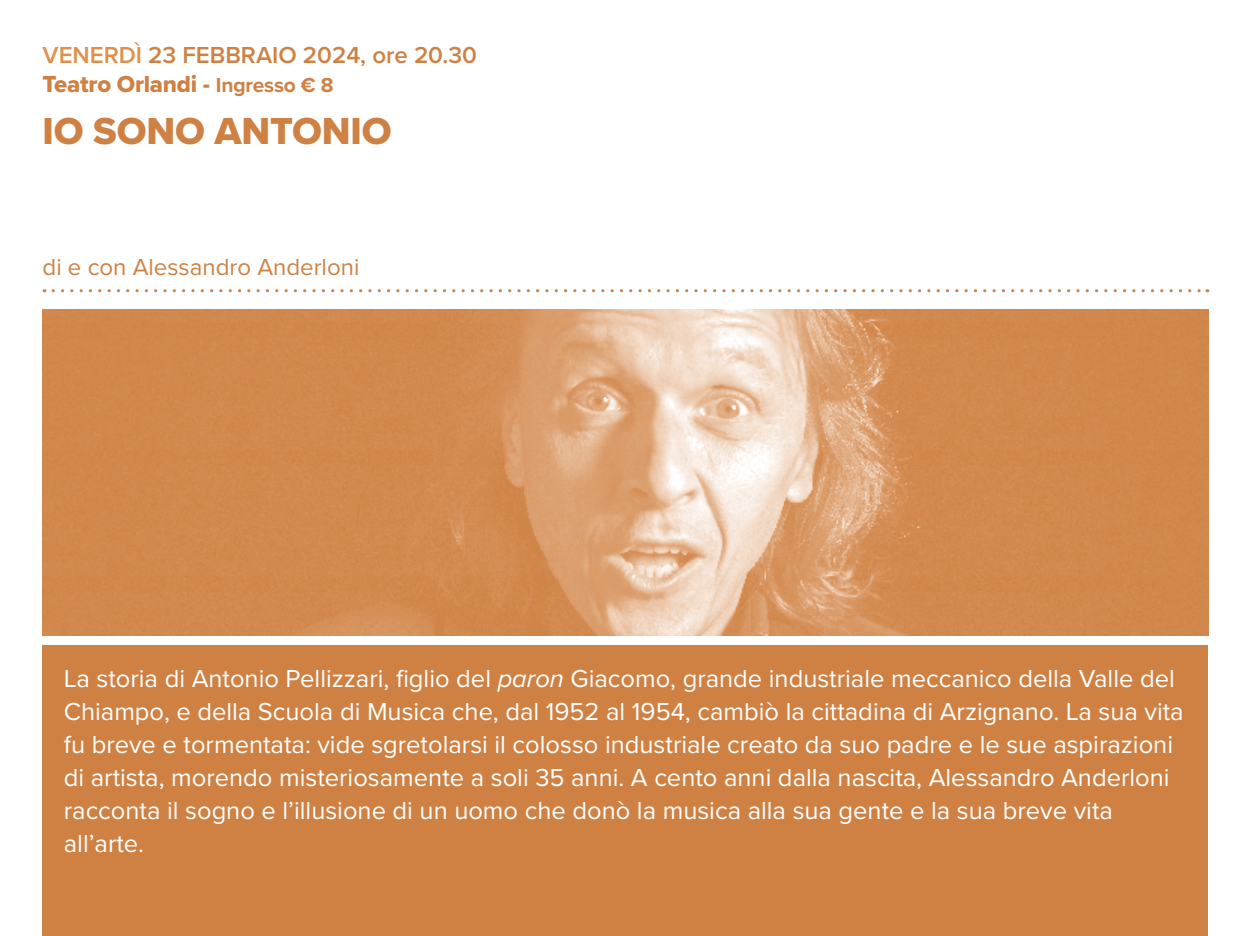
<style>
.page{position:relative;width:1251px;height:936px;background:#fff}
.page>*{position:absolute;margin:0;border:0;box-sizing:border-box;transform-origin:0 0}
.t1{font:39px "Proxima Nova Extrabld";letter-spacing:-.005em;color:#cf8143}
.t2{font:25.5px/33px "Proxima Nova";color:#fff}
.t3{font:600 24px "Proxima Nova";color:#cf8143}
.t4{font:24px "Proxima Nova";color:#cf8143}
.t5{font:24px "Proxima Nova Extrabld";letter-spacing:-.01em;color:#cf8143}
.s1{color:#e09049}
.s2{font-family:"Proxima Nova";font-weight:700;font-size:21px}
.s3{font-style:italic}
</style>
<div class="page">
<div style="left:43px;top:646px;width:1165px;height:289px;background:#cf8143"></div>
<svg style="left:53px;top:289px;width:1154px;height:3px"></svg>
<img style="left:43px;top:309px;width:1165px;height:326px">
<p class="t3" style="left:43px;top:37px;width:436px"><span class="s1">VENERDÌ</span> 23 FEBBRAIO 2024, ore 20.30</p>
<p class="t5" style="left:43px;top:66px;width:292px">Teatro Orlandi - <span class="s2">Ingresso € 8</span></p>
<h1 class="t1" style="left:43px;top:102px;width:350px">IO SONO ANTONIO</h1>
<p class="t4" style="left:43px;top:249px;width:318px">di e con Alessandro Anderloni</p>
<p class="t2" style="left:64px;top:660px;width:1121px">La storia di Antonio Pellizzari, figlio del <span class="s3">paron</span> Giacomo, grande industriale meccanico della Valle del Chiampo, e della Scuola di Musica che, dal 1952 al 1954, cambiò la cittadina di Arzignano. La sua vita fu breve e tormentata: vide sgretolarsi il colosso industriale creato da suo padre e le sue aspirazioni di artista, morendo misteriosamente a soli 35 anni. A cento anni dalla nascita, Alessandro Anderloni racconta il sogno e l’illusione di un uomo che donò la musica alla sua gente e la sua breve vita all’arte.</p>
</div>
